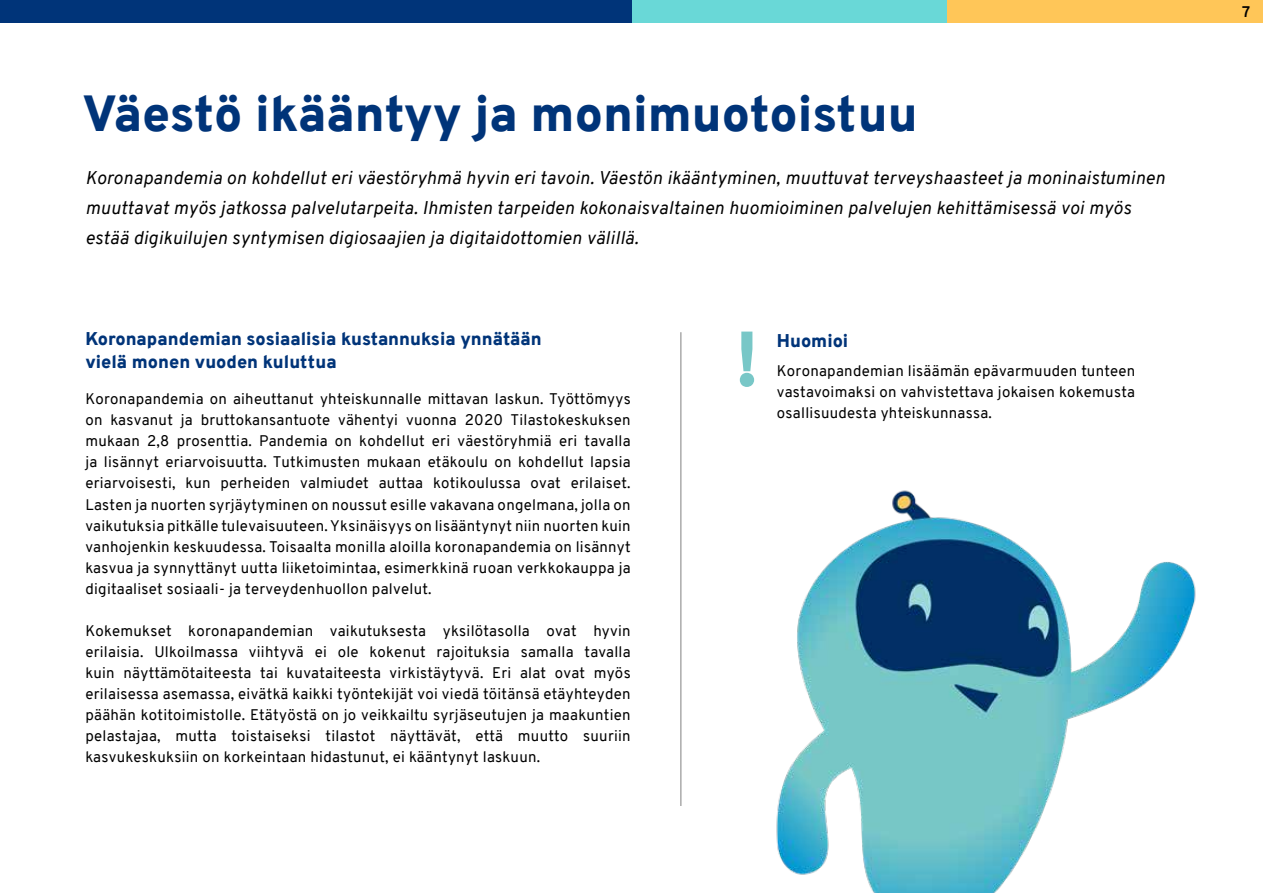
<style>
.page{position:relative;width:1263px;height:893px;background:#fff}
.page>*{position:absolute;margin:0;border:0;box-sizing:border-box;transform-origin:0 0}
.t1{font:900 76.5px "Overpass";color:#78c7c7}
.t2{font:900 49.5px "Overpass";color:#003479}
.t3{font:italic 18px/30px "Overpass";letter-spacing:.02em;color:#000}
.t4{font:900 18px/22.5px "Overpass";color:#003479}
.t5{font:15px/21px "Overpass";letter-spacing:.02em;color:#000;text-align:justify}
.t6{font:700 15px "Overpass";color:#000}
</style>
<div class="page">
<div style="left:947px;top:0;width:316px;height:22px;background:#ffc658"></div>
<div style="left:631px;top:0;width:316px;height:22px;background:#69d8d7"></div>
<div style="left:0;top:0;width:631px;height:22px;background:#003479"></div>
<hr style="left:680px;top:332px;width:1px;height:474px;background:#808080">
<img style="left:680px;top:444px;width:516px;height:449px">
<h2 class="t2" style="left:83px;top:78px;width:837px">Väestö ikääntyy ja monimuotoistuu</h2>
<p class="t3" style="left:85px;top:163px;width:1081px">Koronapandemia on kohdellut eri väestöryhmä hyvin eri tavoin. Väestön ikääntyminen, muuttuvat terveyshaasteet ja moninaistuminen muuttavat myös jatkossa palvelutarpeita. Ihmisten tarpeiden kokonaisvaltainen huomioiminen palvelujen kehittämisessä voi myös estää digikuilujen syntymisen digiosaajien ja digitaidottomien välillä.</p>
<h1 class="t1" style="left:735px;top:305px;width:26px">!</h1>
<p class="t4" style="left:85px;top:328px;width:458px">Koronapandemian sosiaalisia kustannuksia ynnätään vielä monen vuoden kuluttua</p>
<p class="t4" style="left:777px;top:329px;width:73px">Huomioi</p>
<p class="t5" style="left:85px;top:389px;width:547px">Koronapandemia on aiheuttanut yhteiskunnalle mittavan laskun. Työttömyys on kasvanut ja bruttokansantuote vähentyi vuonna 2020 Tilastokeskuksen mukaan 2,8 prosenttia. Pandemia on kohdellut eri väestöryhmiä eri tavalla ja lisännyt eriarvoisuutta. Tutkimusten mukaan etäkoulu on kohdellut lapsia eriarvoisesti, kun perheiden valmiudet auttaa kotikoulussa ovat erilaiset.<br>Lasten ja nuorten syrjäytyminen on noussut esille vakavana ongelmana, jolla on vaikutuksia pitkälle tulevaisuuteen. Yksinäisyys on lisääntynyt niin nuorten kuin vanhojenkin keskuudessa. Toisaalta monilla aloilla koronapandemia on lisännyt kasvua ja synnyttänyt uutta liiketoimintaa, esimerkkinä ruoan verkkokauppa ja digitaaliset sosiaali- ja terveydenhuollon palvelut.</p>
<p class="t5" style="left:85px;top:620px;width:547px">Kokemukset koronapandemian vaikutuksesta yksilötasolla ovat hyvin erilaisia. Ulkoilmassa viihtyvä ei ole kokenut rajoituksia samalla tavalla kuin näyttämötaiteesta tai kuvataiteesta virkistäytyvä. Eri alat ovat myös erilaisessa asemassa, eivätkä kaikki työntekijät voi viedä töitänsä etäyhteyden päähän kotitoimistolle. Etätyöstä on jo veikkailtu syrjäseutujen ja maakuntien pelastajaa, mutta toistaiseksi tilastot näyttävät, että muutto suuriin kasvukeskuksiin on korkeintaan hidastunut, ei kääntynyt laskuun.</p>
<p class="t5" style="left:777px;top:360px;width:360px">Koronapandemian lisäämän epävarmuuden tunteen vastavoimaksi on vahvistettava jokaisen kokemusta osallisuudesta yhteiskunnassa.</p>
<p class="t6" style="left:1242px;top:1px;width:10px">7</p>
</div>
